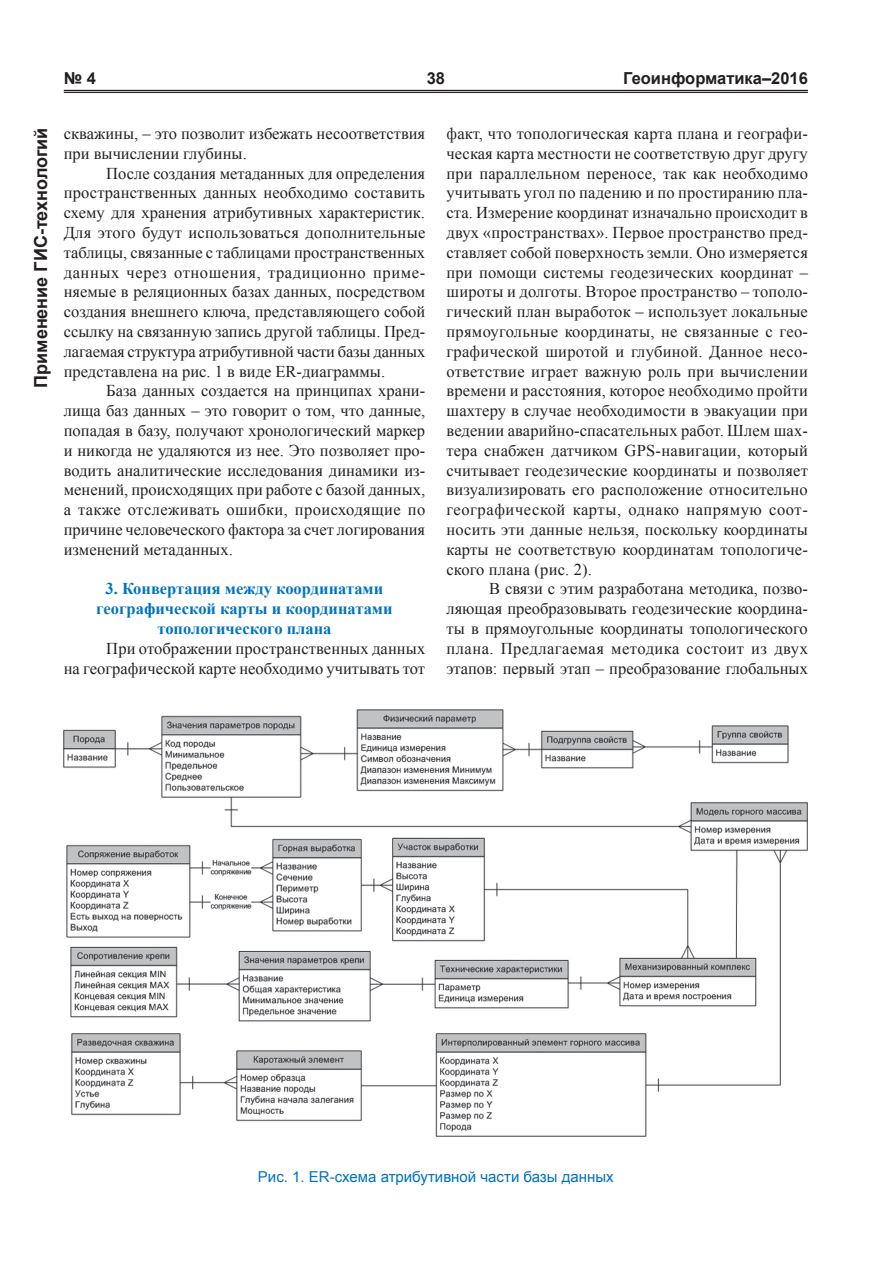
<style>
.page{position:relative;width:893px;height:1263px;background:#fff}
.page>*{position:absolute;margin:0;border:0;box-sizing:border-box;transform-origin:0 0}
.t1{font:700 18px "Arial";color:#231f20}
.t2{font:16.5px/19.8px "Times New Roman";color:#231f20;text-align:justify}
.t3{font:700 16.5px/19.8px "Times New Roman";color:#0073bd;text-align:center}
.t4{font:700 16.5px "Arial";color:#231f20}
.t5{font:15px "Arial";color:#0073bd}
</style>
<div class="page">
<hr style="left:64px;top:90px;width:744px;height:1px;background:#231f20">
<hr style="left:64px;top:92px;width:744px;height:1px;background:#231f20">
<img style="left:64px;top:710px;width:744px;height:426px">
<p class="t4" style="left:64px;top:68px;width:34px">№ 4</p>
<p class="t4" style="left:427px;top:68px;width:20px">38</p>
<p class="t4" style="left:623px;top:68px;width:186px">Геоинформатика–2016</p>
<p class="t1" style="left:29px;top:388px;width:262px;rotate:-90deg">Применение ГИС-технологий</p>
<p class="t2" style="left:64px;top:123px;width:363px">скважины, – это позволит избежать несоответствия при вычислении глубины.</p>
<p class="t2" style="left:64px;top:163px;width:363px;text-indent:43px">После создания метаданных для определения пространственных данных необходимо составить схему для хранения атрибутивных характеристик.<br>Для этого будут использоваться дополнительные таблицы, связанные с таблицами пространственных данных через отношения, традиционно приме&shy;няемые в реляционных базах данных, посредством создания внешнего ключа, представляющего собой ссылку на связанную запись другой таблицы. Пред&shy;лагаемая структура атрибутивной части базы данных представлена на рис. 1 в виде ER-диаграммы.</p>
<p class="t2" style="left:64px;top:381px;width:363px;text-indent:43px">База данных создается на принципах храни&shy;лища баз данных – это говорит о том, что данные, попадая в базу, получают хронологический маркер и никогда не удаляются из нее. Это позволяет про&shy;водить аналитические исследования динамики из&shy;менений, происходящих при работе с базой данных, а также отслеживать ошибки, происходящие по причине человеческого фактора за счет логирования изменений метаданных.</p>
<p class="t3" style="left:96px;top:579px;width:298px">3. Конвертация между координатами географической карты и координатами топологического плана</p>
<p class="t2" style="left:64px;top:638px;width:363px;text-align:right">При отображении пространственных данных<br>на географической карте необходимо учитывать тот</p>
<p class="t2" style="left:446px;top:123px;width:363px">факт, что топологическая карта плана и географи&shy;ческая карта местности не соответствую друг другу при параллельном переносе, так как необходимо учитывать угол по падению и по простиранию пла&shy;ста. Измерение координат изначально происходит в двух «пространствах». Первое пространство пред&shy;ставляет собой поверхность земли. Оно измеряется при помощи системы геодезических координат – широты и долготы. Второе пространство – тополо&shy;гический план выработок – использует локальные прямоугольные координаты, не связанные с гео&shy;графической широтой и глубиной. Данное несо&shy;ответствие играет важную роль при вычислении времени и расстояния, которое необходимо пройти шахтеру в случае необходимости в эвакуации при ведении аварийно-спасательных работ. Шлем шах&shy;тера снабжен датчиком GPS-навигации, который считывает геодезические координаты и позволяет визуализировать его расположение относительно географической карты, однако напрямую соот&shy;носить эти данные нельзя, поскольку координаты карты не соответствую координатам топологиче&shy;ского плана (рис. 2).</p>
<p class="t2" style="left:446px;top:579px;width:363px;text-indent:43px">В связи с этим разработана методика, позво&shy;ляющая преобразовывать геодезические координа&shy;ты в прямоугольные координаты топологического плана. Предлагаемая методика состоит из двух этапов: первый этап – преобразование глобальных</p>
<p class="t5" style="left:258px;top:1167px;width:357px">Рис. 1. ER-схема атрибутивной части базы данных</p>
</div>
